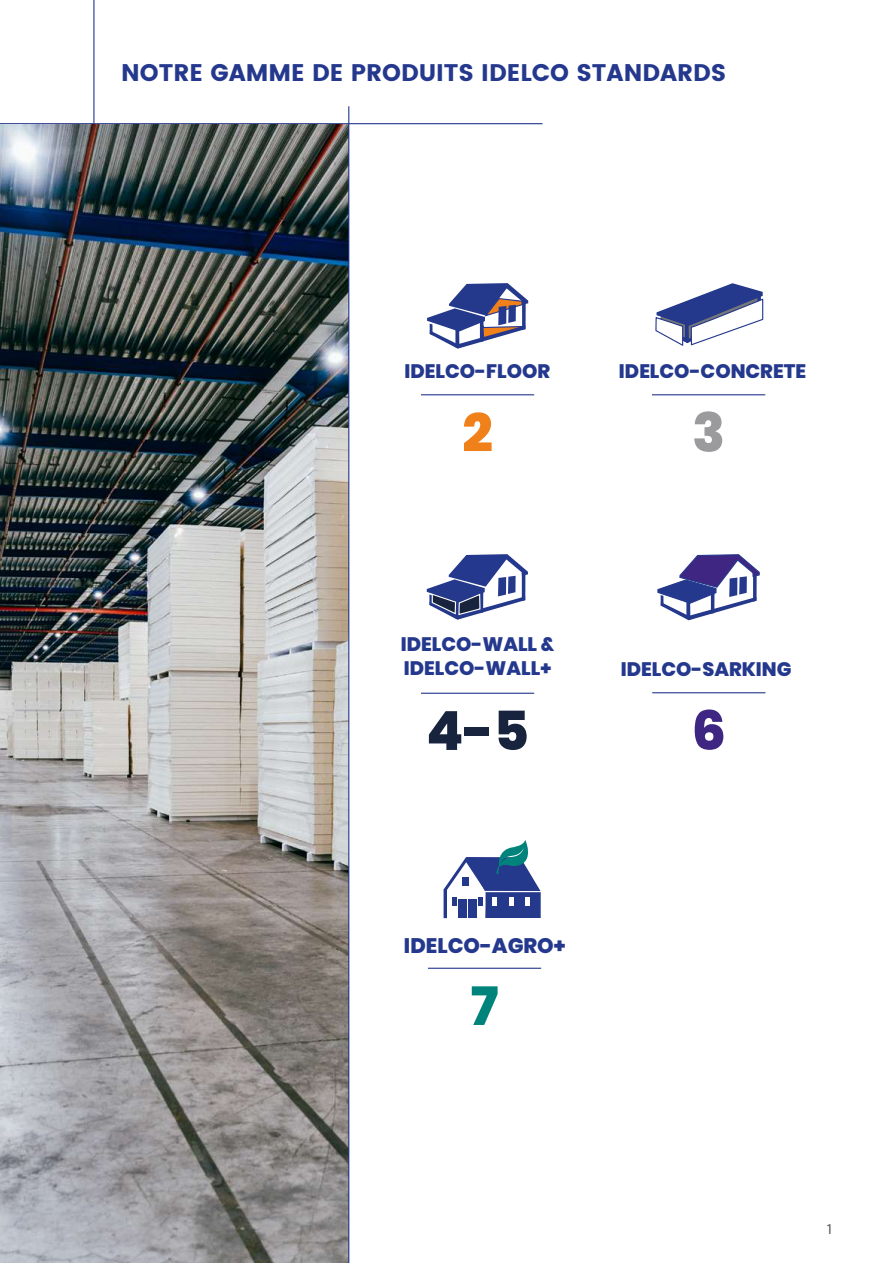
<style>
.page{position:relative;width:893px;height:1263px;background:#fff}
.page>*{position:absolute;margin:0;border:0;box-sizing:border-box;transform-origin:0 0}
.t1{font:800 54px "Poppins";color:#18233e}
.t2{font:800 54px "Poppins";color:#f0801a}
.t3{font:800 54px "Poppins";color:#3f2683}
.t4{font:800 54px "Poppins";color:#9b9a9d}
.t5{font:800 54px "Poppins";color:#00837b}
.t6{font:24px "Poppins";color:#24388d}
.t7{font:800 21px "Poppins";color:#24388d}
.t8{font:800 19.5px/24px "Poppins";color:#24388d}
.t9{font:15px "Myriad Pro";color:#575756}
</style>
<div class="page">
<svg style="left:427px;top:283px;width:101px;height:66px"></svg>
<hr style="left:0;top:123px;width:543px;height:1px;background:#24388d">
<hr style="left:421px;top:394px;width:113px;height:1px;background:#24388d">
<hr style="left:652px;top:692px;width:113px;height:1px;background:#24388d">
<hr style="left:421px;top:693px;width:113px;height:1px;background:#24388d">
<hr style="left:652px;top:394px;width:113px;height:1px;background:#24388d">
<hr style="left:428px;top:968px;width:113px;height:1px;background:#24388d">
<hr style="left:93px;top:0;width:1px;height:1263px;background:#24388d">
<img style="left:0;top:124px;width:348px;height:1139px">
<hr style="left:348px;top:106px;width:1px;height:1157px;background:#24388d">
<svg style="left:657px;top:554px;width:103px;height:66px"></svg>
<svg style="left:655px;top:283px;width:109px;height:63px"></svg>
<svg style="left:443px;top:840px;width:98px;height:78px"></svg>
<svg style="left:427px;top:554px;width:101px;height:66px"></svg>
<p class="t6" style="left:121px;top:58px;width:607px">NOTRE GAMME DE PRODUITS IDELCO STANDARDS</p>
<p class="t8" style="left:404px;top:360px;width:147px">IDELCO-FLOOR</p>
<h1 class="t2" style="left:462px;top:401px;width:32px">2</h1>
<p class="t8" style="left:619px;top:360px;width:189px">IDELCO-CONCRETE</p>
<h1 class="t4" style="left:692px;top:401px;width:34px">3</h1>
<p class="t8" style="left:401px;top:633px;width:155px">IDELCO-WALL &amp;<br>IDELCO-WALL+</p>
<p class="t8" style="left:621px;top:658px;width:172px">IDELCO-SARKING</p>
<h1 class="t1" style="left:426px;top:700px;width:104px">4-5</h1>
<h1 class="t3" style="left:692px;top:699px;width:36px">6</h1>
<p class="t7" style="left:404px;top:934px;width:163px">IDELCO-AGRO+</p>
<h1 class="t5" style="left:471px;top:975px;width:29px">7</h1>
<p class="t9" style="left:826px;top:1219px;width:9px">1</p>
</div>
